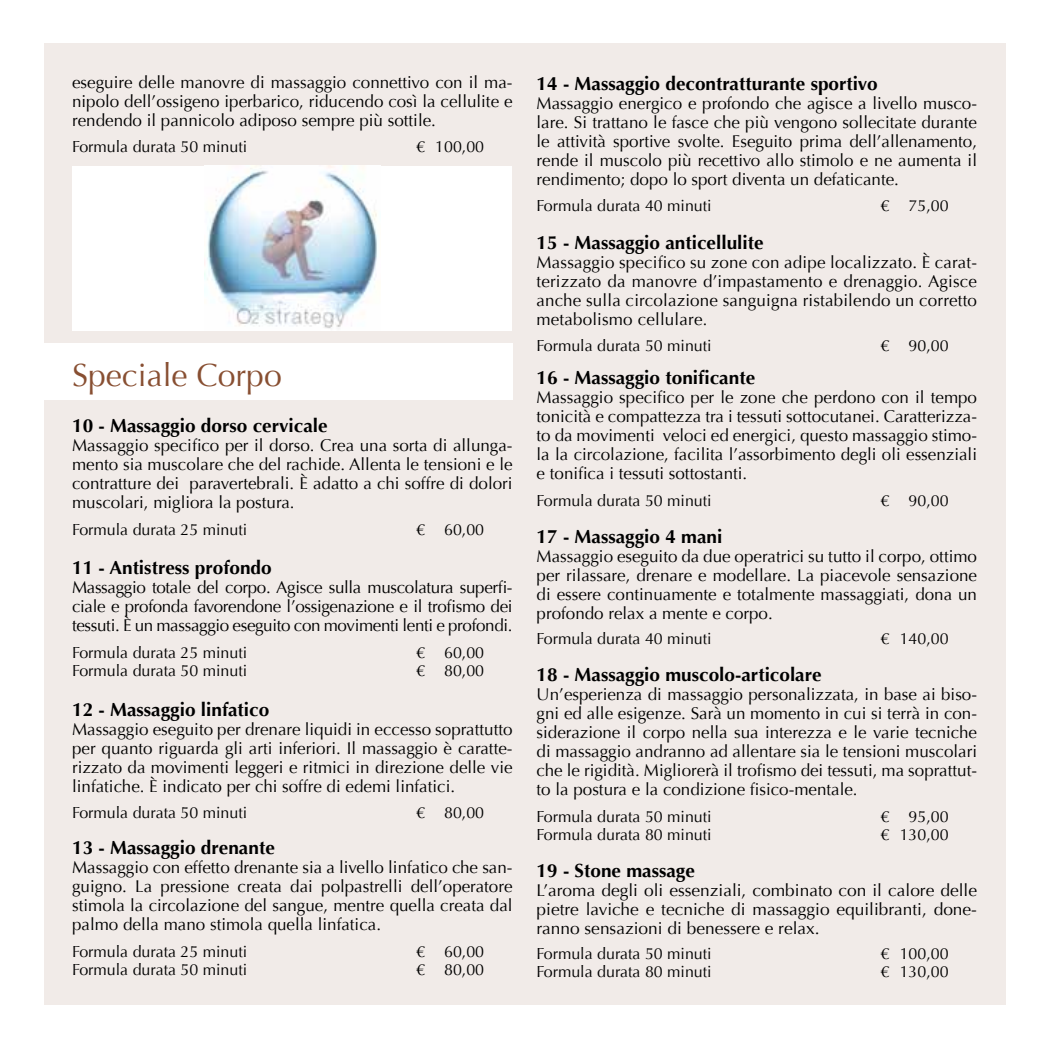
<style>
.page{position:relative;width:1049px;height:1049px;background:#fff}
.page>*{position:absolute;margin:0;border:0;box-sizing:border-box;transform-origin:0 0}
.t1{font:32px "Optima";color:#884f32}
.t2{font:700 19px "Optima";color:#000}
.t3{font:17px/19px "Optima";color:#000;text-align:justify}
.t4{font:16px "Optima";color:#000}
</style>
<div class="page">
<div style="left:44px;top:44px;width:961px;height:961px;background:#f1ebe8"></div>
<div style="left:0;top:343px;width:513px;height:57px;background:#fff"></div>
<div style="left:72px;top:166px;width:440px;height:165px;background:#fff"></div>
<img style="left:204px;top:166px;width:174px;height:163px">
<p class="t3" style="left:72px;top:73px;width:442px">eseguire delle manovre di massaggio connettivo con il ma&shy;nipolo dell’ossigeno iperbarico, riducendo così la cellulite e rendendo il pannicolo adiposo sempre più sottile.</p>
<p class="t4" style="left:72px;top:137px;width:177px">Formula durata 50 minuti</p>
<p class="t4" style="left:416px;top:137px;width:69px">€ 100,00</p>
<h1 class="t1" style="left:72px;top:357px;width:211px">Speciale Corpo</h1>
<p class="t2" style="left:72px;top:414px;width:257px">10 - Massaggio dorso cervicale</p>
<p class="t3" style="left:72px;top:436px;width:442px">Massaggio specifico per il dorso. Crea una sorta di allunga&shy;mento sia muscolare che del rachide. Allenta le tensioni e le contratture dei paravertebrali. È adatto a chi soffre di dolori muscolari, migliora la postura.</p>
<p class="t4" style="left:72px;top:520px;width:177px">Formula durata 25 minuti</p>
<p class="t4" style="left:416px;top:520px;width:69px">€ 60,00</p>
<p class="t2" style="left:72px;top:557px;width:201px">11 - Antistress profondo</p>
<p class="t3" style="left:72px;top:578px;width:442px">Massaggio totale del corpo. Agisce sulla muscolatura superfi&shy;ciale e profonda favorendone l’ossigenazione e il trofismo dei tessuti. È un massaggio eseguito con movimenti lenti e profondi.</p>
<p class="t4" style="left:72px;top:643px;width:177px">Formula durata 25 minuti</p>
<p class="t4" style="left:416px;top:643px;width:69px">€ 60,00</p>
<p class="t4" style="left:72px;top:661px;width:177px">Formula durata 50 minuti</p>
<p class="t4" style="left:416px;top:661px;width:69px">€ 80,00</p>
<p class="t2" style="left:72px;top:698px;width:199px">12 - Massaggio linfatico</p>
<p class="t3" style="left:72px;top:720px;width:442px">Massaggio eseguito per drenare liquidi in eccesso soprattutto per quanto riguarda gli arti inferiori. Il massaggio è caratte&shy;rizzato da movimenti leggeri e ritmici in direzione delle vie linfatiche. È indicato per chi soffre di edemi linfatici.</p>
<p class="t4" style="left:72px;top:803px;width:177px">Formula durata 50 minuti</p>
<p class="t4" style="left:416px;top:803px;width:69px">€ 80,00</p>
<p class="t2" style="left:72px;top:837px;width:204px">13 - Massaggio drenante</p>
<p class="t3" style="left:72px;top:858px;width:442px">Massaggio con effetto drenante sia a livello linfatico che san&shy;guigno. La pressione creata dai polpastrelli dell’operatore stimola la circolazione del sangue, mentre quella creata dal palmo della mano stimola quella linfatica.</p>
<p class="t4" style="left:72px;top:942px;width:177px">Formula durata 25 minuti</p>
<p class="t4" style="left:416px;top:942px;width:69px">€ 60,00</p>
<p class="t4" style="left:72px;top:960px;width:177px">Formula durata 50 minuti</p>
<p class="t4" style="left:416px;top:960px;width:69px">€ 80,00</p>
<p class="t2" style="left:537px;top:72px;width:342px">14 - Massaggio decontratturante sportivo</p>
<p class="t3" style="left:537px;top:93px;width:442px">Massaggio energico e profondo che agisce a livello musco&shy;lare. Si trattano le fasce che più vengono sollecitate durante le attività sportive svolte. Eseguito prima dell’allenamento, rende il muscolo più recettivo allo stimolo e ne aumenta il rendimento; dopo lo sport diventa un defaticante.</p>
<p class="t4" style="left:537px;top:196px;width:177px">Formula durata 40 minuti</p>
<p class="t4" style="left:881px;top:196px;width:69px">€ 75,00</p>
<p class="t2" style="left:537px;top:231px;width:229px">15 - Massaggio anticellulite</p>
<p class="t3" style="left:537px;top:253px;width:442px">Massaggio specifico su zone con adipe localizzato. È carat&shy;terizzato da manovre d’impastamento e drenaggio. Agisce anche sulla circolazione sanguigna ristabilendo un corretto metabolismo cellulare.</p>
<p class="t4" style="left:537px;top:337px;width:177px">Formula durata 50 minuti</p>
<p class="t4" style="left:881px;top:337px;width:69px">€ 90,00</p>
<p class="t2" style="left:537px;top:367px;width:220px">16 - Massaggio tonificante</p>
<p class="t3" style="left:537px;top:388px;width:442px">Massaggio specifico per le zone che perdono con il tempo tonicità e compattezza tra i tessuti sottocutanei. Caratterizza&shy;to da movimenti veloci ed energici, questo massaggio stimo&shy;la la circolazione, facilita l’assorbimento degli oli essenziali e tonifica i tessuti sottostanti.</p>
<p class="t4" style="left:537px;top:491px;width:177px">Formula durata 50 minuti</p>
<p class="t4" style="left:881px;top:491px;width:69px">€ 90,00</p>
<p class="t2" style="left:537px;top:525px;width:187px">17 - Massaggio 4 mani</p>
<p class="t3" style="left:537px;top:547px;width:442px">Massaggio eseguito da due operatrici su tutto il corpo, ottimo per rilassare, drenare e modellare. La piacevole sensazione di essere continuamente e totalmente massaggiati, dona un profondo relax a mente e corpo.</p>
<p class="t4" style="left:537px;top:629px;width:177px">Formula durata 40 minuti</p>
<p class="t4" style="left:881px;top:629px;width:69px">€ 140,00</p>
<p class="t2" style="left:537px;top:663px;width:287px">18 - Massaggio muscolo-articolare</p>
<p class="t3" style="left:537px;top:685px;width:442px">Un’esperienza di massaggio personalizzata, in base ai biso&shy;gni ed alle esigenze. Sarà un momento in cui si terrà in con&shy;siderazione il corpo nella sua interezza e le varie tecniche di massaggio andranno ad allentare sia le tensioni muscolari che le rigidità. Migliorerà il trofismo dei tessuti, ma soprattut&shy;to la postura e la condizione fisico-mentale.</p>
<p class="t4" style="left:537px;top:807px;width:177px">Formula durata 50 minuti</p>
<p class="t4" style="left:881px;top:807px;width:69px">€ 95,00</p>
<p class="t4" style="left:537px;top:825px;width:177px">Formula durata 80 minuti</p>
<p class="t4" style="left:881px;top:825px;width:69px">€ 130,00</p>
<p class="t2" style="left:537px;top:859px;width:160px">19 - Stone massage</p>
<p class="t3" style="left:537px;top:880px;width:442px">L’aroma degli oli essenziali, combinato con il calore delle pietre laviche e tecniche di massaggio equilibranti, done&shy;ranno sensazioni di benessere e relax.</p>
<p class="t4" style="left:537px;top:944px;width:177px">Formula durata 50 minuti</p>
<p class="t4" style="left:881px;top:944px;width:69px">€ 100,00</p>
<p class="t4" style="left:537px;top:962px;width:177px">Formula durata 80 minuti</p>
<p class="t4" style="left:881px;top:962px;width:69px">€ 130,00</p>
</div>
